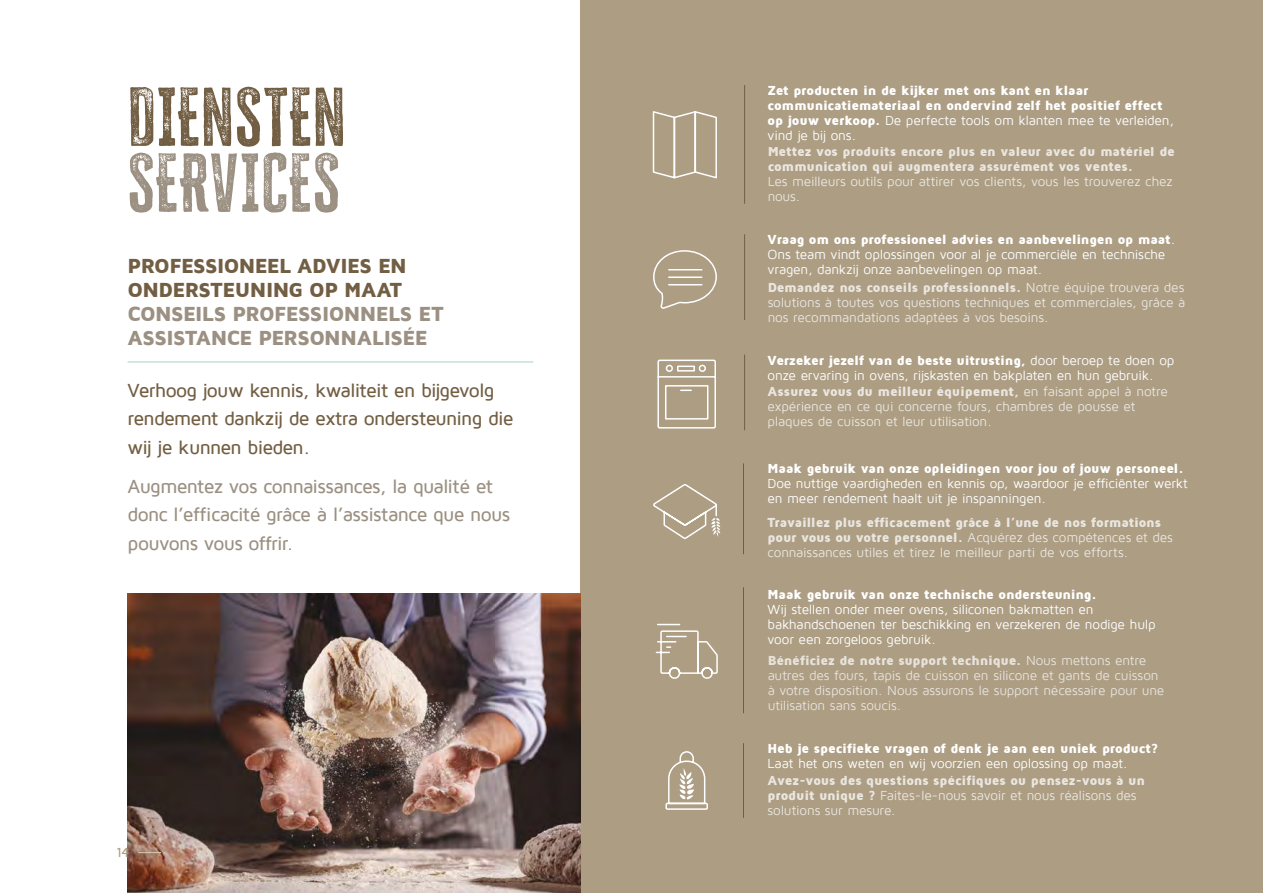
<style>
.page{position:relative;width:1263px;height:893px;background:#fff}
.page>*{position:absolute;margin:0;border:0;box-sizing:border-box;transform-origin:0 0}
.t1{font:67.5px "Cheddar Gothic Rough";letter-spacing:.02em;color:#725e43}
.t2{font:67.5px "Cheddar Gothic Rough";letter-spacing:.02em;color:#9b9082}
.t3{font:900 21px/24px "Maven Pro";letter-spacing:-.03em;color:#9b9082}
.t4{font:900 21px/24px "Maven Pro";letter-spacing:-.03em;color:#725e43}
.t5{font:500 19.5px/28.5px "Maven Pro";letter-spacing:-.04em;color:#9b9082}
.t6{font:500 19.5px/28.5px "Maven Pro";letter-spacing:-.04em;color:#725e43}
.t7{font:13.5px/15px "Maven Pro";letter-spacing:-.015em;color:#fff}
.t8{font:900 13.5px/15px "Maven Pro";letter-spacing:-.015em;color:#fff}
.t9{font:500 13.5px "Maven Pro";color:#ac9d83}
.s1{font-weight:400}
.s2{font-weight:900}
</style>
<div class="page">
<div style="left:580px;top:0;width:683px;height:893px;background:#ac9d83"></div>
<hr style="left:128px;top:362px;width:405px;height:1px;background:#a6d0cc">
<hr style="left:744px;top:85px;width:1px;height:119px;background:#725e43">
<hr style="left:743px;top:463px;width:1px;height:91px;background:#725e43">
<hr style="left:744px;top:234px;width:1px;height:86px;background:#725e43">
<hr style="left:743px;top:587px;width:1px;height:126px;background:#725e43">
<hr style="left:744px;top:355px;width:1px;height:75px;background:#725e43">
<hr style="left:743px;top:743px;width:1px;height:75px;background:#725e43">
<svg style="left:653px;top:250px;width:64px;height:59px"></svg>
<svg style="left:653px;top:484px;width:67px;height:55px"></svg>
<svg style="left:652px;top:111px;width:65px;height:68px"></svg>
<svg style="left:657px;top:359px;width:59px;height:70px"></svg>
<svg style="left:665px;top:751px;width:43px;height:59px"></svg>
<svg style="left:655px;top:623px;width:63px;height:56px"></svg>
<img style="left:128px;top:593px;width:452px;height:300px">
<svg style="left:138px;top:852px;width:23px;height:1px"></svg>
<h1 class="t1" style="left:128px;top:74px;width:220px">DIENSTEN</h1>
<h1 class="t2" style="left:128px;top:140px;width:214px">SERVICES</h1>
<h2 class="t4" style="left:128px;top:254px;width:281px">PROFESSIONEEL ADVIES EN<br>ONDERSTEUNING OP MAAT</h2>
<h2 class="t3" style="left:128px;top:302px;width:318px">CONSEILS PROFESSIONNELS ET<br>ASSISTANCE PERSONNALISÉE</h2>
<h3 class="t6" style="left:128px;top:376px;width:387px">Verhoog jouw kennis, kwaliteit en bijgevolg rendement dankzij de extra ondersteuning die wij je kunnen bieden.</h3>
<h3 class="t5" style="left:128px;top:472px;width:384px">Augmentez vos connaissances, la qualité et donc l’efficacité grâce à l’assistance que nous pouvons vous offrir.</h3>
<p class="t9" style="left:116px;top:845px;width:15px">14</p>
<p class="t8" style="left:767px;top:83px;width:408px">Zet producten in de kijker met ons kant en klaar communicatiemateriaal en ondervind zelf het positief effect op jouw verkoop. <span class="s1">De perfecte tools om klanten mee te verleiden, vind je bij ons.</span></p>
<p class="t8" style="left:767px;top:144px;width:409px">Mettez vos produits encore plus en valeur avec du matériel de communication qui augmentera assurément vos ventes.</p>
<p class="t7" style="left:767px;top:175px;width:407px">Les meilleurs outils pour attirer vos clients, vous les trouverez chez nous.</p>
<p class="t7" style="left:767px;top:232px;width:409px"><span class="s2">Vraag om ons professioneel advies en aanbevelingen op maat</span>.<br>Ons team vindt oplossingen voor al je commerciële en technische vragen, dankzij onze aanbevelingen op maat.</p>
<p class="t7" style="left:767px;top:280px;width:419px;text-align:justify"><span class="s2">Demandez nos conseils professionnels.</span> Notre équipe trouvera des solutions à toutes vos questions techniques et commerciales, grâce à nos recommandations adaptées à vos besoins.</p>
<p class="t7" style="left:767px;top:353px;width:408px"><span class="s2">Verzeker jezelf van de beste uitrusting,</span> door beroep te doen op onze ervaring in ovens, rijskasten en bakplaten en hun gebruik.</p>
<p class="t7" style="left:767px;top:384px;width:402px"><span class="s2">Assurez vous du meilleur équipement,</span> en faisant appel à notre expérience en ce qui concerne fours, chambres de pousse et plaques de cuisson et leur utilisation.</p>
<p class="t8" style="left:767px;top:461px;width:418px">Maak gebruik van onze opleidingen voor jou of jouw personeel.</p>
<p class="t7" style="left:767px;top:477px;width:422px">Doe nuttige vaardigheden en kennis op, waardoor je efficiënter werkt en meer rendement haalt uit je inspanningen.</p>
<p class="t7" style="left:767px;top:515px;width:407px"><span class="s2">Travaillez plus efficacement grâce à l’une de nos formations pour vous ou votre personnel.</span> Acquérez des compétences et des connaissances utiles et tirez le meilleur parti de vos efforts.</p>
<p class="t8" style="left:767px;top:587px;width:331px">Maak gebruik van onze technische ondersteuning.</p>
<p class="t7" style="left:767px;top:603px;width:390px">Wij stellen onder meer ovens, siliconen bakmatten en bakhandschoenen ter beschikking en verzekeren de nodige hulp voor een zorgeloos gebruik.</p>
<p class="t7" style="left:767px;top:653px;width:398px"><span class="s2">Bénéficiez de notre support technique.</span> Nous mettons entre autres des fours, tapis de cuisson en silicone et gants de cuisson à votre disposition. Nous assurons le support nécessaire pour une utilisation sans soucis.</p>
<p class="t8" style="left:767px;top:741px;width:392px">Heb je specifieke vragen of denk je aan een uniek product?</p>
<p class="t7" style="left:767px;top:756px;width:361px">Laat het ons weten en wij voorzien een oplossing op maat.</p>
<p class="t8" style="left:767px;top:773px;width:379px">Avez-vous des questions spécifiques ou pensez-vous à un produit unique ? <span class="s1">Faites-le-nous savoir et nous réalisons des solutions sur mesure.</span></p>
</div>
